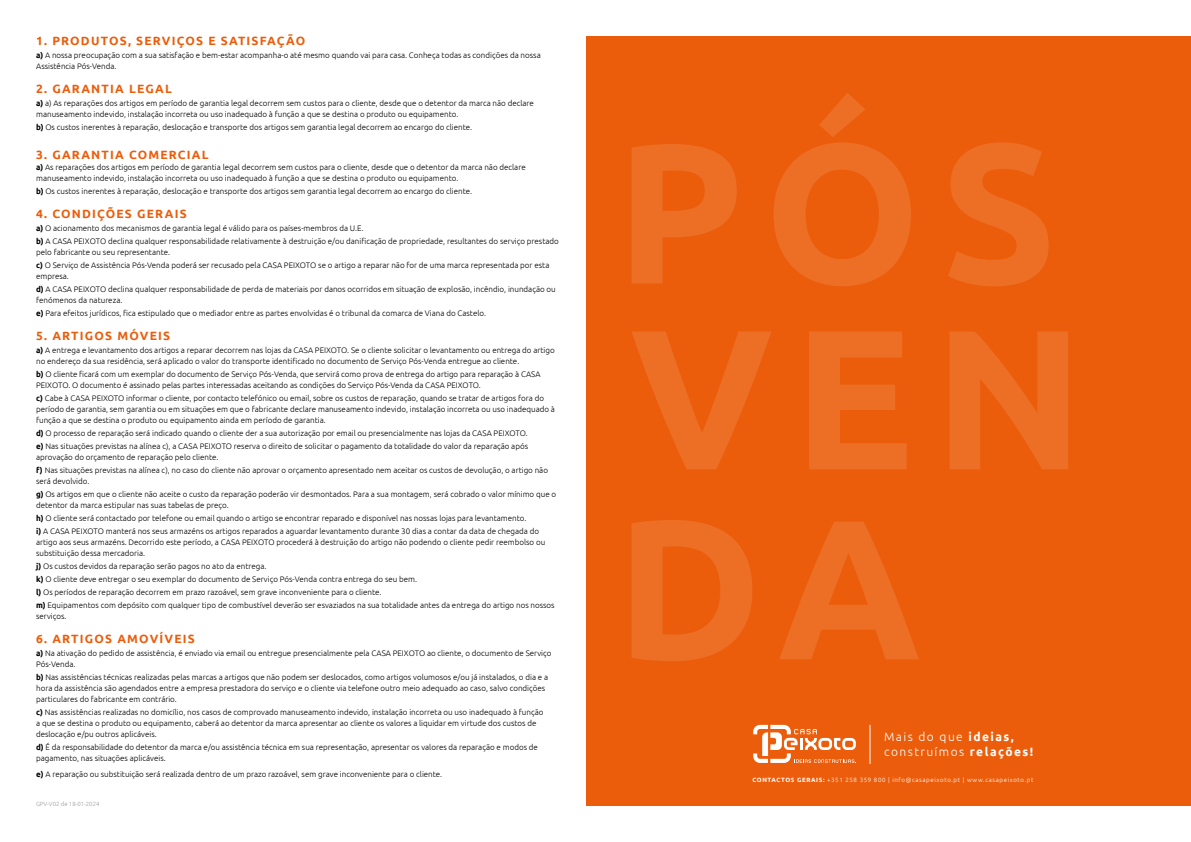
<style>
.page{position:relative;width:1191px;height:842px;background:#fff}
.page>*{position:absolute;margin:0;border:0;box-sizing:border-box;transform-origin:0 0}
.t1{font:700 12px "Ubuntu";letter-spacing:.1em;color:#eb5d0b}
.t2{font:300 12px/14.4px "Ubuntu";letter-spacing:.12em;color:#fff}
.t3{font:300 8px/11px "Ubuntu";color:#000}
.t4{font:300 6.1px "Ubuntu";letter-spacing:.1em;color:#fff}
.t5{font:300 6px "Ubuntu";color:#9d9d9c}
.s1{font-weight:700}
</style>
<div class="page">
<div style="left:587px;top:36px;width:604px;height:770px;background:#eb5d0b"></div>
<svg style="left:753px;top:725px;width:103px;height:38px"></svg>
<hr style="left:869px;top:725px;width:1px;height:39px;background:#fff">
<svg style="left:631px;top:520px;width:288px;height:141px"></svg>
<svg style="left:632px;top:331px;width:436px;height:138px"></svg>
<svg style="left:631px;top:93px;width:417px;height:193px"></svg>
<h1 class="t1" style="left:36px;top:34px;width:270px">1. PRODUTOS, SERVIÇOS E SATISFAÇÃO</h1>
<p class="t3" style="left:36px;top:50px;width:506px"><span class="s1">a)</span> A nossa preocupação com a sua satisfação e bem-estar acompanha-o até mesmo quando vai para casa. Conheça todas as condições da nossa<br>Assistência Pós-Venda.</p>
<h1 class="t1" style="left:36px;top:82px;width:137px">2. GARANTIA LEGAL</h1>
<p class="t3" style="left:36px;top:98px;width:499px"><span class="s1">a)</span> a) As reparações dos artigos em período de garantia legal decorrem sem custos para o cliente, desde que o detentor da marca não declare manuseamento indevido, instalação incorreta ou uso inadequado à função a que se destina o produto ou equipamento.</p>
<p class="t3" style="left:36px;top:122px;width:437px"><span class="s1">b)</span> Os custos inerentes à reparação, deslocação e transporte dos artigos sem garantia legal decorrem ao encargo do cliente.</p>
<h1 class="t1" style="left:36px;top:148px;width:174px">3. GARANTIA COMERCIAL</h1>
<p class="t3" style="left:36px;top:162px;width:491px"><span class="s1">a)</span> As reparações dos artigos em período de garantia legal decorrem sem custos para o cliente, desde que o detentor da marca não declare manuseamento indevido, instalação incorreta ou uso inadequado à função a que se destina o produto ou equipamento.</p>
<p class="t3" style="left:36px;top:186px;width:437px"><span class="s1">b)</span> Os custos inerentes à reparação, deslocação e transporte dos artigos sem garantia legal decorrem ao encargo do cliente.</p>
<h1 class="t1" style="left:36px;top:207px;width:152px">4. CONDIÇÕES GERAIS</h1>
<p class="t3" style="left:36px;top:222px;width:524px;line-height:13px"><span class="s1">a)</span> O acionamento dos mecanismos de garantia legal é válido para os países-membros da U.E.<br><span class="s1">b)</span> A CASA PEIXOTO declina qualquer responsabilidade relativamente à destruição e/ou danificação de propriedade, resultantes do serviço prestado</p>
<p class="t3" style="left:36px;top:246px;width:515px;line-height:13px">pelo fabricante ou seu representante.<br><span class="s1">c)</span> O Serviço de Assistência Pós-Venda poderá ser recusado pela CASA PEIXOTO se o artigo a reparar não for de uma marca representada por esta</p>
<p class="t3" style="left:36px;top:270px;width:521px;line-height:13px">empresa.<br><span class="s1">d)</span> A CASA PEIXOTO declina qualquer responsabilidade de perda de materiais por danos ocorridos em situação de explosão, incêndio, inundação ou</p>
<p class="t3" style="left:36px;top:294px;width:451px;line-height:13px">fenómenos da natureza.<br><span class="s1">e)</span> Para efeitos jurídicos, fica estipulado que o mediador entre as partes envolvidas é o tribunal da comarca de Viana do Castelo.</p>
<h1 class="t1" style="left:36px;top:329px;width:135px">5. ARTIGOS MÓVEIS</h1>
<p class="t3" style="left:36px;top:345px;width:520px"><span class="s1">a)</span> A entrega e levantamento dos artigos a reparar decorrem nas lojas da CASA PEIXOTO. Se o cliente solicitar o levantamento ou entrega do artigo no endereço da sua residência, será aplicado o valor do transporte identificado no documento de Serviço Pós-Venda entregue ao cliente.</p>
<p class="t3" style="left:36px;top:369px;width:506px"><span class="s1">b)</span> O cliente ficará com um exemplar do documento de Serviço Pós-Venda, que servirá como prova de entrega do artigo para reparação à CASA<br>PEIXOTO. O documento é assinado pelas partes interessadas aceitando as condições do Serviço Pós-Venda da CASA PEIXOTO.</p>
<p class="t3" style="left:36px;top:393px;width:520px"><span class="s1">c)</span> Cabe à CASA PEIXOTO informar o cliente, por contacto telefónico ou email, sobre os custos de reparação, quando se tratar de artigos fora do período de garantia, sem garantia ou em situações em que o fabricante declare manuseamento indevido, instalação incorreta ou uso inadequado à função a que se destina o produto ou equipamento ainda em período de garantia.</p>
<p class="t3" style="left:36px;top:427px;width:493px;line-height:13px"><span class="s1">d)</span> O processo de reparação será indicado quando o cliente der a sua autorização por email ou presencialmente nas lojas da CASA PEIXOTO. <span class="s1">e)</span> Nas situações previstas na alínea c), a CASA PEIXOTO reserva o direito de solicitar o pagamento da totalidade do valor da reparação após</p>
<p class="t3" style="left:36px;top:451px;width:513px;line-height:13px">aprovação do orçamento de reparação pelo cliente.<br><span class="s1">f)</span> Nas situações previstas na alínea c), no caso do cliente não aprovar o orçamento apresentado nem aceitar os custos de devolução, o artigo não</p>
<p class="t3" style="left:36px;top:475px;width:521px;line-height:13px">será devolvido.<br><span class="s1">g)</span> Os artigos em que o cliente não aceite o custo da reparação poderão vir desmontados. Para a sua montagem, será cobrado o valor mínimo que o</p>
<p class="t3" style="left:36px;top:499px;width:504px;line-height:13px">detentor da marca estipular nas suas tabelas de preço.<br><span class="s1">h)</span> O cliente será contactado por telefone ou email quando o artigo se encontrar reparado e disponível nas nossas lojas para levantamento.<br><span class="s1">i)</span> A CASA PEIXOTO manterá nos seus armazéns os artigos reparados a aguardar levantamento durante 30 dias a contar da data de chegada do</p>
<p class="t3" style="left:36px;top:537px;width:510px">artigo aos seus armazéns. Decorrido este período, a CASA PEIXOTO procederá à destruição do artigo não podendo o cliente pedir reembolso ou substituição dessa mercadoria.</p>
<p class="t3" style="left:36px;top:560px;width:520px;line-height:13px"><span class="s1">j)</span> Os custos devidos da reparação serão pagos no ato da entrega.<br><span class="s1">k)</span> O cliente deve entregar o seu exemplar do documento de Serviço Pós-Venda contra entrega do seu bem.<br><span class="s1">l)</span> Os períodos de reparação decorrem em prazo razoável, sem grave inconveniente para o cliente.<br><span class="s1">m)</span> Equipamentos com depósito com qualquer tipo de combustível deverão ser esvaziados na sua totalidade antes da entrega do artigo nos nossos</p>
<p class="t3" style="left:36px;top:611px;width:32px">serviços.</p>
<h1 class="t1" style="left:36px;top:632px;width:160px">6. ARTIGOS AMOVÍVEIS</h1>
<p class="t3" style="left:36px;top:648px;width:517px"><span class="s1">a)</span> Na ativação do pedido de assistência, é enviado via email ou entregue presencialmente pela CASA PEIXOTO ao cliente, o documento de Serviço<br>Pós-Venda.</p>
<p class="t3" style="left:36px;top:672px;width:513px"><span class="s1">b)</span> Nas assistências técnicas realizadas pelas marcas a artigos que não podem ser deslocados, como artigos volumosos e/ou já instalados, o dia e a hora da assistência são agendados entre a empresa prestadora do serviço e o cliente via telefone outro meio adequado ao caso, salvo condições particulares do fabricante em contrário.</p>
<p class="t3" style="left:36px;top:707px;width:509px"><span class="s1">c)</span> Nas assistências realizadas no domicílio, nos casos de comprovado manuseamento indevido, instalação incorreta ou uso inadequado à função a que se destina o produto ou equipamento, caberá ao detentor da marca apresentar ao cliente os valores a liquidar em virtude dos custos de deslocação e/pu outros aplicáveis.</p>
<p class="t3" style="left:36px;top:742px;width:503px"><span class="s1">d)</span> É da responsabilidade do detentor da marca e/ou assistência técnica em sua representação, apresentar os valores da reparação e modos de pagamento, nas situações aplicáveis.</p>
<p class="t3" style="left:36px;top:769px;width:408px"><span class="s1">e)</span> A reparação ou substituição será realizada dentro de um prazo razoável, sem grave inconveniente para o cliente.</p>
<p class="t5" style="left:36px;top:800px;width:65px">GPV-V02 de 18-01-2024</p>
<h1 class="t2" style="left:884px;top:729px;width:151px">Mais do que <span class="s1">ideias, </span>construímos <span class="s1">relações!</span></h1>
<p class="t4" style="left:752px;top:776px;width:282px"><span class="s1">CONTACTOS GERAIS:</span> +351 258 359 800 | info@casapeixoto.pt | www.casapeixoto.pt</p>
</div>
